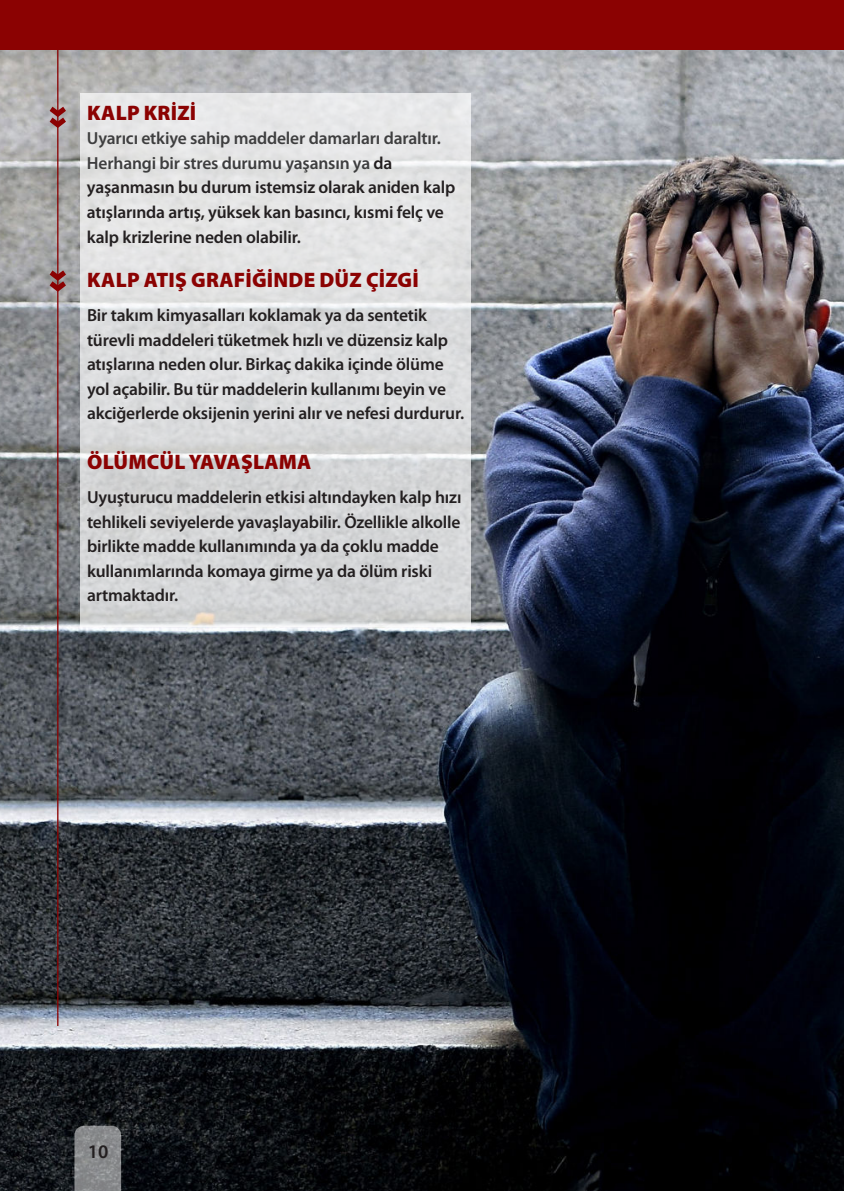
<style>
.page{position:relative;width:844px;height:1191px;background:#fff}
.page>*{position:absolute;margin:0;border:0;box-sizing:border-box;transform-origin:0 0}
.t1{font:900 21px "Myriad Pro";letter-spacing:.01em;color:#8b0202}
.t2{font:600 19.25px "Myriad Pro";color:#231f20}
.t3{font:600 17.5px/24.5px "Myriad Pro";letter-spacing:-.01em;color:#231f20}
.s1{color:#3e3e3f}
</style>
<div class="page">
<img style="left:0;top:50px;width:843px;height:1141px">
<svg style="left:80px;top:93px;width:390px;height:533px;background:#dcddde"></svg>
<hr style="left:843px;top:156px;width:1px;height:1035px;background:#ee1d23">
<svg style="left:74px;top:1125px;width:47px;height:66px;background:#858789"></svg>
<div style="left:0;top:0;width:843px;height:50px;background:#8b0202"></div>
<hr style="left:57px;top:21px;width:1px;height:1005px;background:#8b0202">
<svg style="left:50px;top:107px;width:16px;height:21px"></svg>
<svg style="left:50px;top:270px;width:16px;height:22px"></svg>
<p class="t1" style="left:87px;top:102px;width:111px">KALP KRİZİ</p>
<p class="t3" style="left:87px;top:127px;width:370px"><span class="s1">Uyarıcı etkiye sahip maddeler damarları daraltır.<br>Herhangi bir stres durumu yaşansın ya</span> da yaşanmasın bu durum istemsiz olarak aniden kalp atışlarında artış, yüksek kan basıncı, kısmi felç ve kalp krizlerine neden olabilir.</p>
<p class="t1" style="left:87px;top:269px;width:333px">KALP ATIŞ GRAFİĞİNDE DÜZ ÇİZGİ</p>
<p class="t3" style="left:87px;top:304px;width:378px">Bir takım kimyasalları koklamak ya da sentetik türevli maddeleri tüketmek hızlı ve düzensiz kalp atışlarına neden olur. Birkaç dakika içinde ölüme yol açabilir. Bu tür maddelerin kullanımı beyin ve akciğerlerde oksijenin yerini alır ve nefesi durdurur.</p>
<p class="t1" style="left:87px;top:450px;width:226px">ÖLÜMCÜL YAVAŞLAMA</p>
<p class="t3" style="left:87px;top:485px;width:376px">Uyuşturucu maddelerin etkisi altındayken kalp hızı tehlikeli seviyelerde yavaşlayabilir. Özellikle alkolle birlikte madde kullanımında ya da çoklu madde kullanımlarında komaya girme ya da ölüm riski artmaktadır.</p>
<p class="t2" style="left:88px;top:1141px;width:22px">10</p>
</div>
